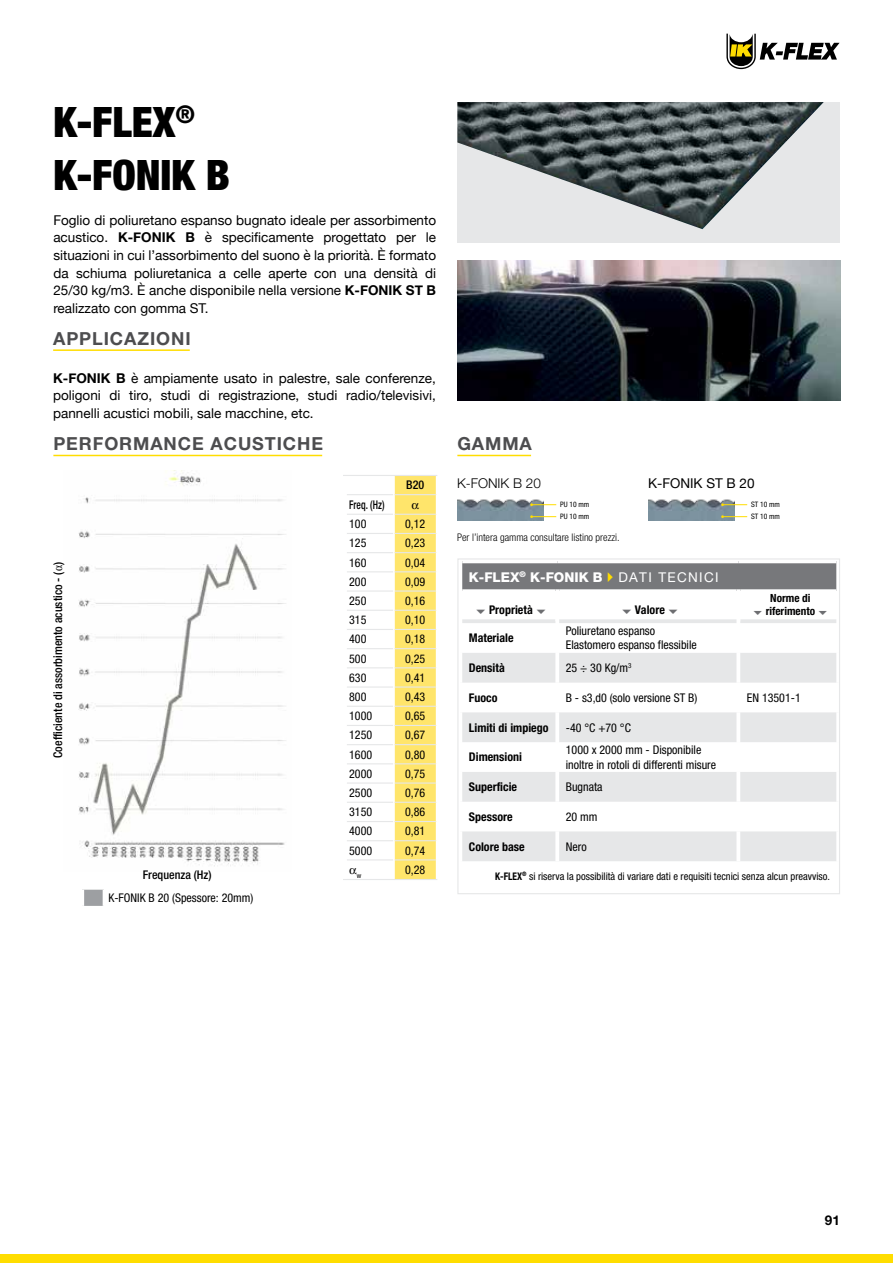
<style>
.page{position:relative;width:893px;height:1263px;background:#fff}
.page>*{position:absolute;margin:0;border:0;box-sizing:border-box;transform-origin:0 0}
.t1{font:900 condensed 42px/52.7px "Helvetica Neue LT Std";color:#000}
.t2{font:700 18px "Helvetica Neue LT Std";letter-spacing:.05em;color:#4d4d4f}
.t3{font:13.5px/17.5px "Helvetica Neue";color:#000;text-align:justify}
.t4{font:800 13.5px "Helvetica Neue LT Std";color:#fff}
.t5{font:300 13.5px "Helvetica Neue LT Std";color:#000}
.t6{font:700 13.5px "Helvetica Neue LT Std";color:#000}
.t7{font:condensed 12px/14.4px "Helvetica Neue LT Std";color:#000}
.t8{font:700 condensed 12px "Helvetica Neue LT Std";color:#000}
.t9{font:500 condensed 12px "Helvetica Neue LT Std";color:#000}
.t10{font:500 condensed 12px "Helvetica Neue LT Std";color:#000;scale:.8 1}
.t11{font:700 condensed 11.25px/13.5px "Helvetica Neue LT Std";color:#000;text-align:center}
.t12{font:condensed 10.5px "Helvetica Neue LT Std";color:#000}
.t13{font:300 condensed 10.5px "Helvetica Neue LT Std";color:#000}
.t14{font:condensed 7.5px/11.9px "Helvetica Neue LT Std";color:#000}
.t15{font:condensed 7.05px "Helvetica Neue LT Std";color:#000}
.s1{font-weight:700}
.s2{font-weight:400}
</style>
<div class="page">
<div style="left:0;top:1254px;width:893px;height:9px;background:#fd0"></div>
<hr style="left:53px;top:349px;width:137px;height:2px;background:#fd0">
<div style="left:460px;top:561px;width:378px;height:30px;background:#77787b"></div>
<svg style="left:462px;top:653px;width:374px;height:208px;fill:#e6e7e8"></svg>
<hr style="left:462px;top:559px;width:95px;height:4px;background:#fff">
<hr style="left:458px;top:559px;width:4px;height:32px;background:#fff">
<hr style="left:557px;top:559px;width:181px;height:4px;background:#fff">
<hr style="left:738px;top:559px;width:98px;height:4px;background:#fff">
<svg style="left:836px;top:561px;width:2px;height:30px"></svg>
<hr style="left:555px;top:653px;width:4px;height:30px;background:#fff">
<svg style="left:736px;top:653px;width:4px;height:30px"></svg>
<hr style="left:555px;top:683px;width:4px;height:29px;background:#fff">
<hr style="left:736px;top:683px;width:4px;height:29px;background:#fff">
<hr style="left:555px;top:712px;width:4px;height:30px;background:#fff">
<svg style="left:736px;top:712px;width:4px;height:30px"></svg>
<hr style="left:555px;top:742px;width:4px;height:30px;background:#fff">
<hr style="left:736px;top:742px;width:4px;height:30px;background:#fff">
<hr style="left:555px;top:772px;width:4px;height:30px;background:#fff">
<svg style="left:736px;top:772px;width:4px;height:30px"></svg>
<hr style="left:836px;top:772px;width:4px;height:30px;background:#f8f8f9">
<hr style="left:555px;top:802px;width:4px;height:29px;background:#fff">
<hr style="left:736px;top:802px;width:4px;height:29px;background:#fff">
<hr style="left:555px;top:831px;width:4px;height:30px;background:#fff">
<svg style="left:736px;top:831px;width:4px;height:30px"></svg>
<svg style="left:462px;top:589px;width:93px;height:2px"></svg>
<svg style="left:740px;top:589px;width:96px;height:2px"></svg>
<hr style="left:462px;top:619px;width:93px;height:4px;background:#e6e7e8">
<hr style="left:740px;top:619px;width:96px;height:4px;background:#e6e7e8">
<svg style="left:559px;top:589px;width:177px;height:2px"></svg>
<hr style="left:555px;top:589px;width:4px;height:32px;background:#fff">
<hr style="left:736px;top:589px;width:4px;height:32px;background:#fff">
<hr style="left:559px;top:619px;width:177px;height:4px;background:#e6e7e8">
<div style="left:457px;top:558px;width:383px;height:336px;border:1px solid #e6e7e8"></div>
<div style="left:457px;top:102px;width:383px;height:140px;background:#e6e7e8"></div>
<img style="left:457px;top:102px;width:367px;height:127px">
<img style="left:457px;top:260px;width:383px;height:140px">
<hr style="left:53px;top:455px;width:269px;height:1px;background:#fd0">
<hr style="left:457px;top:455px;width:74px;height:1px;background:#fd0">
<hr style="left:343px;top:475px;width:51px;height:1px;background:#e6e7e8">
<hr style="left:343px;top:879px;width:51px;height:1px;background:#e6e7e8">
<hr style="left:394px;top:879px;width:43px;height:1px;background:#e6e7e8">
<div style="left:83px;top:888px;width:21px;height:19px;background:#9d9fa2"></div>
<hr style="left:81px;top:887px;width:23px;height:3px;background:#fff">
<hr style="left:81px;top:890px;width:3px;height:16px;background:#fff">
<hr style="left:81px;top:906px;width:23px;height:3px;background:#fff">
<hr style="left:103px;top:890px;width:3px;height:16px;background:#fff">
<img style="left:78px;top:471px;width:208px;height:396px">
<img style="left:457px;top:499px;width:86px;height:21px">
<svg style="left:530px;top:503px;width:26px;height:3px"></svg>
<svg style="left:530px;top:515px;width:26px;height:3px"></svg>
<img style="left:648px;top:499px;width:86px;height:21px">
<svg style="left:721px;top:503px;width:26px;height:3px"></svg>
<svg style="left:721px;top:515px;width:26px;height:3px"></svg>
<svg style="left:726px;top:34px;width:113px;height:35px"></svg>
<svg style="left:347px;top:475px;width:90px;height:404px"></svg>
<h1 class="t1" style="left:53px;top:95px;width:178px">K-FLEX<sup>®<br></sup>K-FONIK B</h1>
<p class="t3" style="left:53px;top:212px;width:384px">Foglio di poliuretano espanso bugnato ideale per assorbimento acustico. <span class="s1">K-FONIK B</span> è specificamente progettato per le situazioni in cui l’assorbimento del suono è la priorità. È formato da schiuma poliuretanica a celle aperte con una densità di 25/30 kg/m3. È anche disponibile nella versione <span class="s1">K-FONIK ST B </span>realizzato con gomma ST.</p>
<h2 class="t2" style="left:53px;top:328px;width:139px">APPLICAZIONI</h2>
<p class="t3" style="left:53px;top:370px;width:384px"><span class="s1">K-FONIK B</span> è ampiamente usato in palestre, sale conferenze, poligoni di tiro, studi di registrazione, studi radio/televisivi, pannelli acustici mobili, sale macchine, etc.</p>
<h2 class="t2" style="left:53px;top:433px;width:271px">PERFORMANCE ACUSTICHE</h2>
<p class="t9" style="left:51px;top:758px;width:197px;rotate:-90deg">Coefficiente di assorbimento acustico - ( )</p>
<p class="t9" style="left:143px;top:867px;width:70px">Frequenza (Hz)</p>
<p class="t7" style="left:108px;top:890px;width:146px">K-FONIK B 20 (Spessore: 20mm)</p>
<p class="t9" style="left:406px;top:478px;width:19px">B20</p>
<p class="t10" style="left:349px;top:497px;width:46px">Freq. (Hz)</p>
<p class="t7" style="left:349px;top:517px;width:19px">100</p>
<p class="t7" style="left:405px;top:517px;width:22px">0,12</p>
<p class="t7" style="left:349px;top:536px;width:19px">125</p>
<p class="t7" style="left:405px;top:536px;width:22px">0,23</p>
<p class="t7" style="left:349px;top:555px;width:19px">160</p>
<p class="t7" style="left:405px;top:555px;width:22px">0,04</p>
<p class="t7" style="left:349px;top:574px;width:19px">200</p>
<p class="t7" style="left:405px;top:574px;width:22px">0,09</p>
<p class="t7" style="left:349px;top:593px;width:19px">250</p>
<p class="t7" style="left:405px;top:593px;width:22px">0,16</p>
<p class="t7" style="left:349px;top:613px;width:19px">315</p>
<p class="t7" style="left:405px;top:613px;width:22px">0,10</p>
<p class="t7" style="left:349px;top:632px;width:19px">400</p>
<p class="t7" style="left:405px;top:632px;width:22px">0,18</p>
<p class="t7" style="left:349px;top:651px;width:19px">500</p>
<p class="t7" style="left:405px;top:651px;width:22px">0,25</p>
<p class="t7" style="left:349px;top:670px;width:19px">630</p>
<p class="t7" style="left:405px;top:670px;width:22px">0,41</p>
<p class="t7" style="left:349px;top:689px;width:19px">800</p>
<p class="t7" style="left:405px;top:689px;width:22px">0,43</p>
<p class="t7" style="left:349px;top:709px;width:25px">1000</p>
<p class="t7" style="left:405px;top:709px;width:22px">0,65</p>
<p class="t7" style="left:349px;top:728px;width:25px">1250</p>
<p class="t7" style="left:405px;top:728px;width:22px">0,67</p>
<p class="t7" style="left:349px;top:747px;width:25px">1600</p>
<p class="t7" style="left:405px;top:747px;width:22px">0,80</p>
<p class="t7" style="left:349px;top:766px;width:25px">2000</p>
<p class="t7" style="left:405px;top:766px;width:22px">0,75</p>
<p class="t7" style="left:349px;top:785px;width:25px">2500</p>
<p class="t7" style="left:405px;top:785px;width:22px">0,76</p>
<p class="t7" style="left:349px;top:805px;width:25px">3150</p>
<p class="t7" style="left:405px;top:805px;width:22px">0,86</p>
<p class="t7" style="left:349px;top:824px;width:25px">4000</p>
<p class="t7" style="left:405px;top:824px;width:22px">0,81</p>
<p class="t7" style="left:349px;top:843px;width:25px">5000</p>
<p class="t7" style="left:405px;top:843px;width:22px">0,74</p>
<p class="t15" style="left:357px;top:872px;width:6px">w</p>
<p class="t7" style="left:405px;top:862px;width:22px">0,28</p>
<h2 class="t2" style="left:457px;top:433px;width:76px">GAMMA</h2>
<p class="t5" style="left:457px;top:475px;width:85px">K-FONIK B 20</p>
<p class="t14" style="left:560px;top:499px;width:31px">PU 10 mm<br>PU 10 mm</p>
<p class="t13" style="left:457px;top:531px;width:164px">Per l’intera gamma consultare listino prezzi.</p>
<p class="t3" style="left:648px;top:475px;width:108px">K-FONIK ST B 20</p>
<p class="t14" style="left:751px;top:499px;width:30px">ST 10 mm<br>ST 10 mm</p>
<p class="t4" style="left:469px;top:569px;width:251px">K-FLEX<sup>®</sup> K-FONIK B <span class="s2">DATI TECNICI</span></p>
<p class="t8" style="left:489px;top:603px;width:45px">Proprietà</p>
<p class="t8" style="left:635px;top:603px;width:31px">Valore</p>
<p class="t11" style="left:766px;top:591px;width:51px">Norme di riferimento</p>
<p class="t8" style="left:469px;top:631px;width:46px">Materiale</p>
<p class="t7" style="left:566px;top:623px;width:133px">Poliuretano espanso<br>Elastomero espanso flessibile</p>
<p class="t8" style="left:469px;top:660px;width:37px">Densità</p>
<p class="t7" style="left:566px;top:660px;width:67px">25 ÷ 30 Kg/m<sup>3</sup></p>
<p class="t8" style="left:469px;top:690px;width:30px">Fuoco</p>
<p class="t7" style="left:566px;top:690px;width:133px">B - s3,d0 (solo versione ST B)</p>
<p class="t7" style="left:747px;top:690px;width:55px">EN 13501-1</p>
<p class="t8" style="left:469px;top:720px;width:81px">Limiti di impiego</p>
<p class="t7" style="left:566px;top:720px;width:67px">-40 °C +70 °C</p>
<p class="t8" style="left:469px;top:750px;width:55px">Dimensioni</p>
<p class="t7" style="left:566px;top:743px;width:152px">1000 x 2000 mm - Disponibile inoltre in rotoli di differenti misure</p>
<p class="t8" style="left:469px;top:779px;width:50px">Superficie</p>
<p class="t7" style="left:566px;top:779px;width:38px">Bugnata</p>
<p class="t8" style="left:469px;top:809px;width:45px">Spessore</p>
<p class="t7" style="left:566px;top:809px;width:33px">20 mm</p>
<p class="t8" style="left:469px;top:839px;width:57px">Colore base</p>
<p class="t7" style="left:566px;top:839px;width:22px">Nero</p>
<p class="t12" style="left:495px;top:870px;width:336px"><span class="s1">K-FLEX</span><sup>®</sup> si riserva la possibilità di variare dati e requisiti tecnici senza alcun preavviso.</p>
<p class="t6" style="left:825px;top:1212px;width:17px">91</p>
</div>
